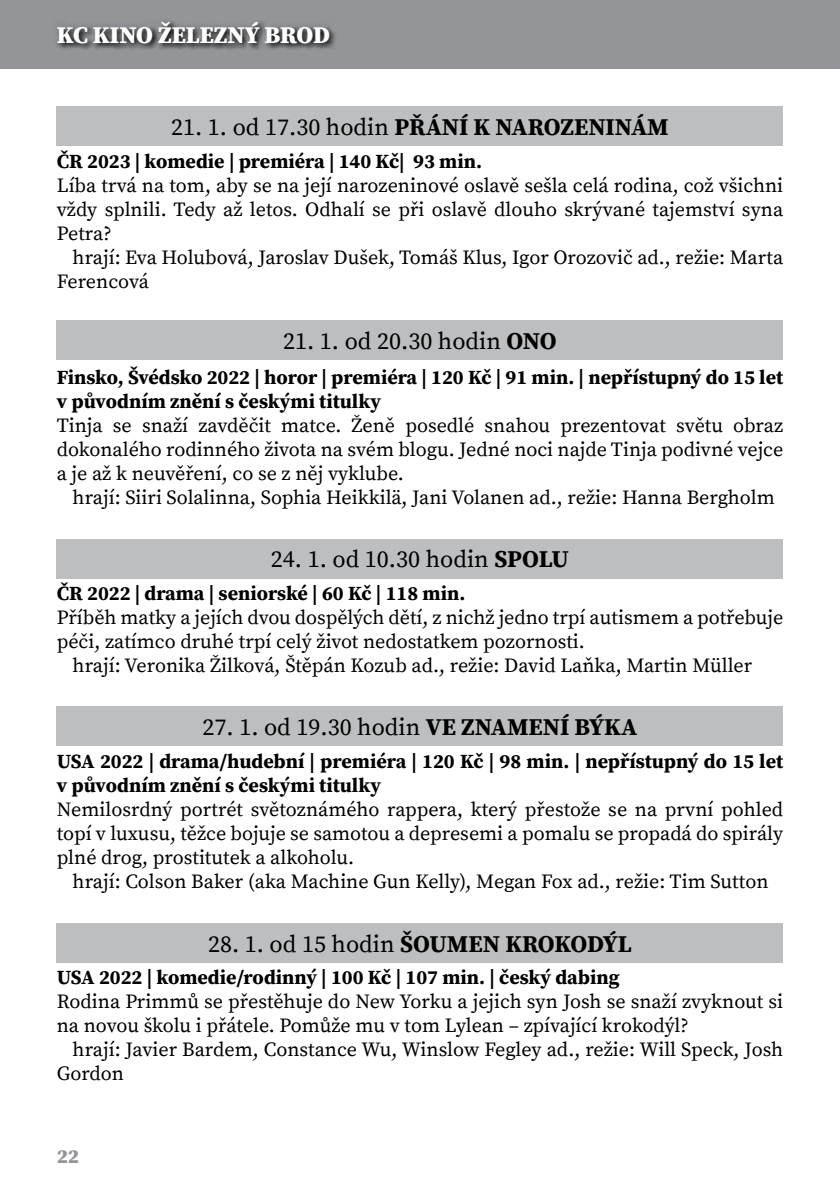
<style>
.page{position:relative;width:840px;height:1191px;background:#fff}
.page>*{position:absolute;margin:0;border:0;box-sizing:border-box;transform-origin:0 0}
.t1{font:24px "Source Serif Pro";color:#000}
.t2{font:900 24px "Source Serif Pro";color:#fff}
.t3{font:20px/24px "Source Serif Pro";color:#000;text-align:justify}
.t4{font:700 20px/24px "Source Serif Pro";color:#000}
.t5{font:900 20px "Source Serif Pro";color:#939598}
.s1{font-weight:700}
</style>
<div class="page">
<div style="left:0;top:0;width:839px;height:69px;background:#939598"></div>
<svg style="left:56px;top:21px;width:279px;height:29px"></svg>
<div style="left:57px;top:106px;width:725px;height:40px;background:#bcbec0"></div>
<div style="left:57px;top:320px;width:725px;height:40px;background:#bcbec0"></div>
<div style="left:57px;top:539px;width:725px;height:39px;background:#bcbec0"></div>
<div style="left:57px;top:706px;width:725px;height:40px;background:#bcbec0"></div>
<div style="left:57px;top:923px;width:725px;height:39px;background:#bcbec0"></div>
<hr style="left:839px;top:811px;width:1px;height:68px;background:#939598">
<p class="t2" style="left:57px;top:18px;width:131px">KC KINO ŽELEZNÝ</p>
<p class="t2" style="left:264px;top:18px;width:17px">BROD</p>
<p class="t1" style="left:171px;top:113px;width:499px">21. 1. od 17.30 hodin <span class="s1">PŘÁNÍ K NAROZENINÁM</span></p>
<p class="t4" style="left:57px;top:149px;width:426px">ČR 2023 | komedie | premiéra | 140 Kč| 93 min.</p>
<p class="t3" style="left:57px;top:174px;width:727px">Líba trvá na tom, aby se na její narozeninové oslavě sešla celá rodina, což všichni vždy splnili. Tedy až letos. Odhalí se při oslavě dlouho skrývané tajemství syna Petra?</p>
<p class="t3" style="left:57px;top:246px;width:727px;text-indent:16px">hrají: Eva Holubová, Jaroslav Dušek, Tomáš Klus, Igor Orozovič ad., režie: Marta<br>Ferencová</p>
<p class="t1" style="left:283px;top:327px;width:273px">21. 1. od 20.30 hodin <span class="s1">ONO</span></p>
<p class="t4" style="left:57px;top:365px;width:727px">Finsko, Švédsko 2022 | horor | premiéra | 120 Kč | 91 min. | nepřístupný do 15 let v původním znění s českými titulky</p>
<p class="t3" style="left:57px;top:414px;width:727px">Tinja se snaží zavděčit matce. Ženě posedlé snahou prezentovat světu obraz dokonalého rodinného života na svém blogu. Jedné noci najde Tinja podivné vejce a je až k neuvěření, co se z něj vyklube.</p>
<p class="t3" style="left:73px;top:486px;width:703px">hrají: Siiri Solalinna, Sophia Heikkilä, Jani Volanen ad., režie: Hanna Bergholm</p>
<p class="t1" style="left:271px;top:545px;width:299px">24. 1. od 10.30 hodin <span class="s1">SPOLU</span></p>
<p class="t4" style="left:57px;top:581px;width:410px">ČR 2022 | drama | seniorské | 60 Kč | 118 min.</p>
<p class="t3" style="left:57px;top:606px;width:727px">Příběh matky a jejích dvou dospělých dětí, z nichž jedno trpí autismem a potřebuje</p>
<p class="t3" style="left:57px;top:630px;width:529px">péči, zatímco druhé trpí celý život nedostatkem pozornosti.</p>
<p class="t3" style="left:73px;top:654px;width:680px">hrají: Veronika Žilková, Štěpán Kozub ad., režie: David Laňka, Martin Müller</p>
<p class="t1" style="left:202px;top:712px;width:435px">27. 1. od 19.30 hodin <span class="s1">VE ZNAMENÍ BÝKA</span></p>
<p class="t4" style="left:57px;top:749px;width:727px">USA 2022 | drama/hudební | premiéra | 120 Kč | 98 min. | nepřístupný do 15 let v původním znění s českými titulky</p>
<p class="t3" style="left:57px;top:798px;width:727px">Nemilosrdný portrét světoznámého rappera, který přestože se na první pohled topí v luxusu, těžce bojuje se samotou a depresemi a pomalu se propadá do spirály plné drog, prostitutek a alkoholu.</p>
<p class="t3" style="left:73px;top:870px;width:697px">hrají: Colson Baker (aka Machine Gun Kelly), Megan Fox ad., režie: Tim Sutton</p>
<p class="t1" style="left:208px;top:929px;width:425px">28. 1. od 15 hodin <span class="s1">ŠOUMEN KROKODÝL</span></p>
<p class="t4" style="left:57px;top:965px;width:564px">USA 2022 | komedie/rodinný | 100 Kč | 107 min. | český dabing</p>
<p class="t3" style="left:57px;top:990px;width:727px">Rodina Primmů se přestěhuje do New Yorku a jejich syn Josh se snaží zvyknout si na novou školu i přátele. Pomůže mu v tom Lylean – zpívající krokodýl?</p>
<p class="t3" style="left:57px;top:1038px;width:727px;text-indent:16px">hrají: Javier Bardem, Constance Wu, Winslow Fegley ad., režie: Will Speck, Josh<br>Gordon</p>
<p class="t5" style="left:57px;top:1142px;width:24px">22</p>
</div>
